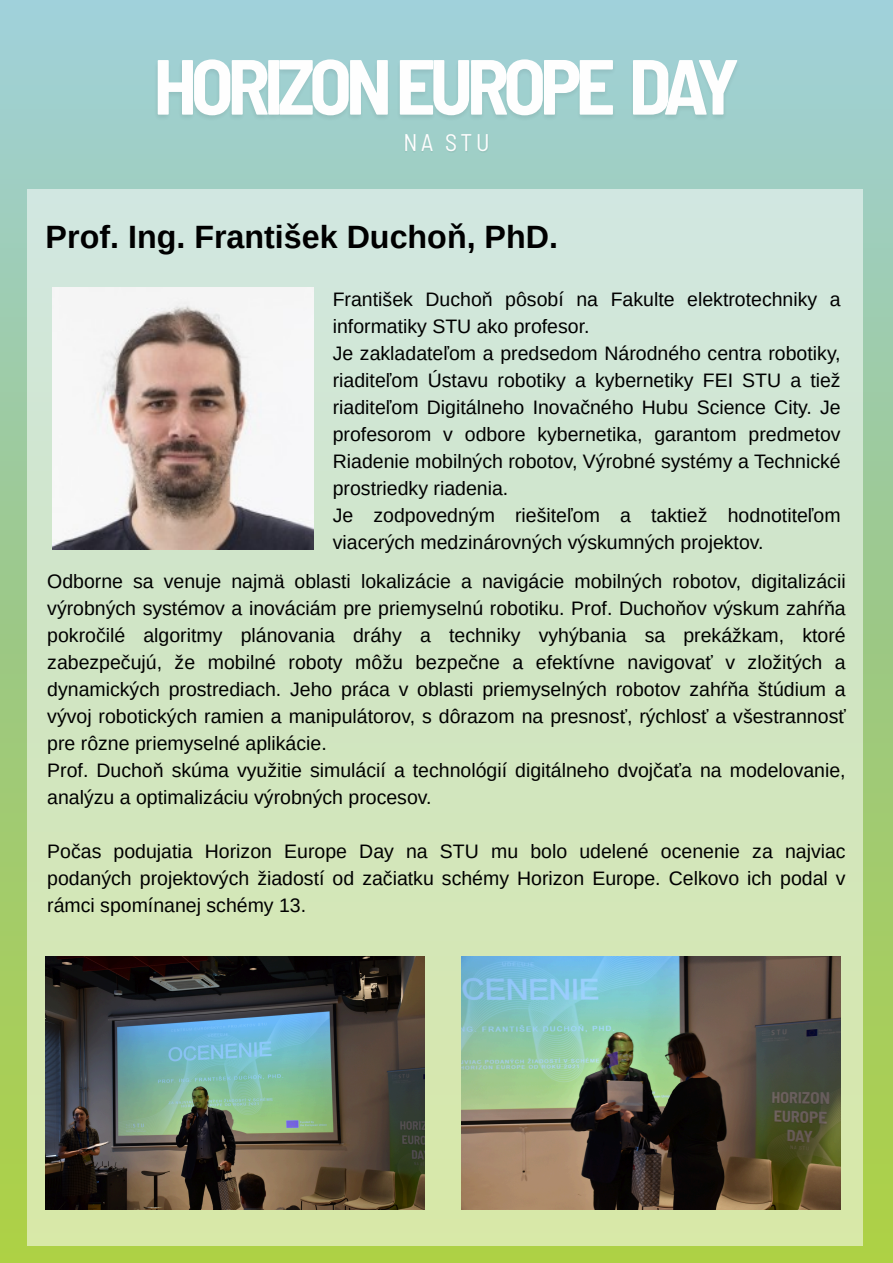
<style>
.page{position:relative;width:893px;height:1263px;background:#fff}
.page>*{position:absolute;margin:0;border:0;box-sizing:border-box;transform-origin:0 0}
.t1{font:700 semi-condensed 78px "Barlow";letter-spacing:-.075em;color:#fefefe}
.t2{font:700 32.25px "Arimo";color:#000}
.t3{font:semi-condensed 24px "Barlow";color:#fefefe}
.t4{font:19.5px/27px "Arimo";color:#000}
</style>
<div class="page">
<div style="left:0;top:0;width:892px;height:1262px;background:linear-gradient(to bottom,#9ccdd7,#aacd43)"></div>
<div style="left:27px;top:189px;width:835px;height:1057px;background:linear-gradient(to bottom,#d1e8e1,#d1e1a2)"></div>
<img style="left:46px;top:957px;width:378px;height:252px">
<img style="left:462px;top:957px;width:378px;height:252px">
<img style="left:52px;top:288px;width:261px;height:261px">
<img style="left:151px;top:36px;width:593px;height:95px">
<img style="left:402px;top:127px;width:92px;height:30px">
<h1 class="t1" style="left:154px;top:37px;width:587px">HORIZONEUROPE DAY</h1>
<p class="t3" style="left:403px;top:127px;width:87px">NA STU</p>
<h2 class="t2" style="left:46px;top:219px;width:514px">Prof. Ing. František Duchoň, PhD.</h2>
<p class="t4" style="left:333px;top:285px;width:509px">František Duchoň pôsobí na Fakulte elektrotechniky a informatiky STU ako profesor.<br>Je zakladateľom a predsedom Národného centra robotiky, riaditeľom Ústavu robotiky a kybernetiky FEI STU a tiež riaditeľom Digitálneho Inovačného Hubu Science City. Je profesorom v odbore kybernetika, garantom predmetov Riadenie mobilných robotov, Výrobné systémy a Technické prostriedky riadenia.<br>Je zodpovedným riešiteľom a taktiež hodnotiteľom viacerých medzinárovných výskumných projektov.</p>
<p class="t4" style="left:47px;top:568px;width:800px">Odborne sa venuje najmä oblasti lokalizácie a navigácie mobilných robotov, digitalizácii výrobných systémov a inováciám pre priemyselnú robotiku. Prof. Duchoňov výskum zahŕňa pokročilé algoritmy plánovania dráhy a techniky vyhýbania sa prekážkam, ktoré zabezpečujú, že mobilné roboty môžu bezpečne a efektívne navigovať v zložitých a dynamických prostrediach. Jeho práca v oblasti priemyselných robotov zahŕňa štúdium a vývoj robotických ramien a manipulátorov, s dôrazom na presnosť, rýchlosť a všestrannosť pre rôzne priemyselné aplikácie.<br>Prof. Duchoň skúma využitie simulácií a technológií digitálneho dvojčaťa na modelovanie, analýzu a optimalizáciu výrobných procesov.</p>
<p class="t4" style="left:47px;top:838px;width:800px;text-align:justify">Počas podujatia Horizon Europe Day na STU mu bolo udelené ocenenie za najviac podaných projektových žiadostí od začiatku schémy Horizon Europe. Celkovo ich podal v rámci spomínanej schémy 13.</p>
</div>
